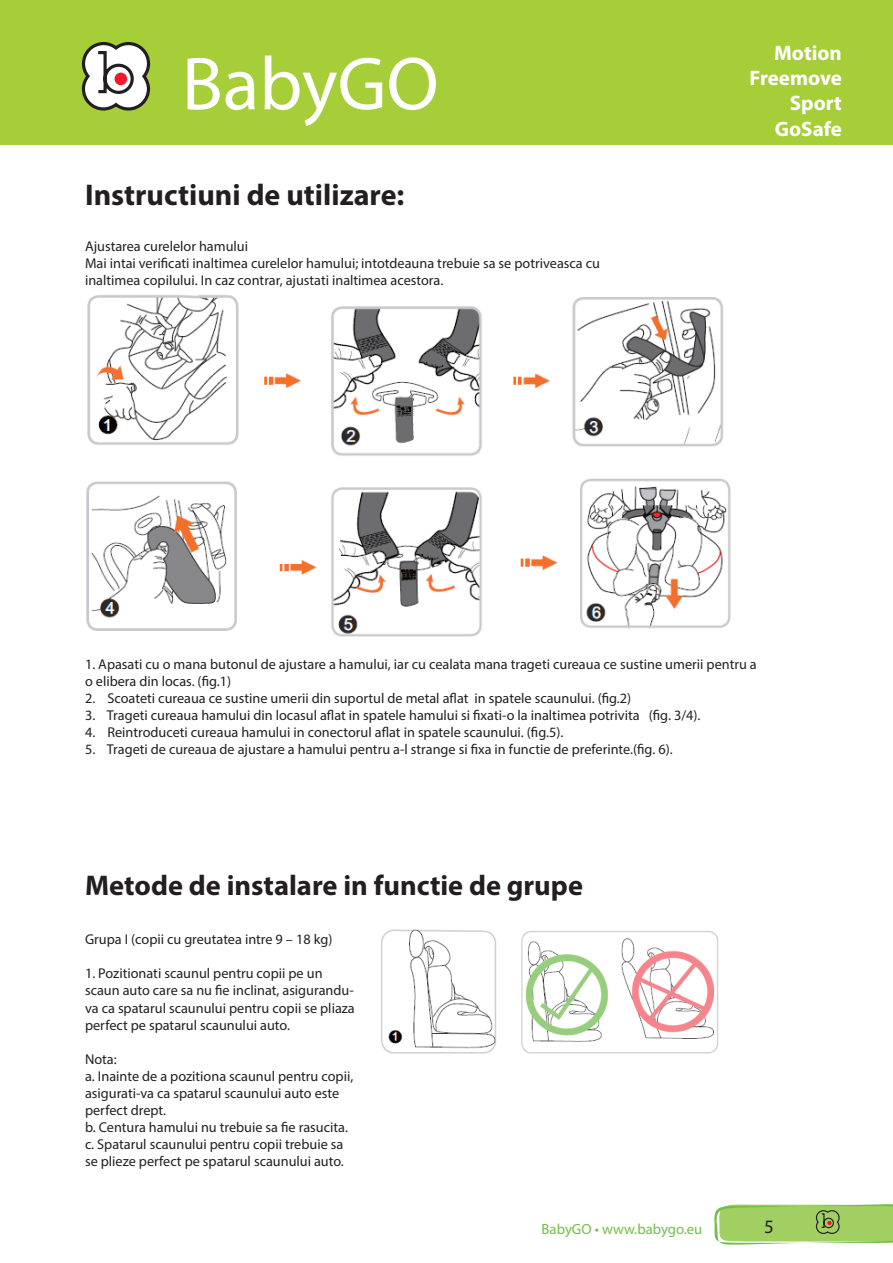
<style>
.page{position:relative;width:893px;height:1263px;background:#fff}
.page>*{position:absolute;margin:0;border:0;box-sizing:border-box;transform-origin:0 0}
.t1{font:75.75px "Myriad Pro";color:#fff}
.t2{font:700 30px "Myriad Pro";color:#231f20}
.t3{font:700 28.5px "Myriad Pro";color:#231f20}
.t4{font:700 21px "Myriad Pro";color:#fff}
.t5{font:18.9px "Myriad Pro";color:#231f20}
.t6{font:14.7px "Myriad Pro";color:#71bf44}
.t7{font:14.25px/17.1px "Myriad Pro";color:#231f20}
</style>
<div class="page">
<div style="left:0;top:0;width:893px;height:145px;background:#a6ce39"></div>
<svg style="left:714px;top:1204px;width:179px;height:41px"></svg>
<svg style="left:81px;top:42px;width:70px;height:69px"></svg>
<img style="left:86px;top:294px;width:645px;height:343px">
<img style="left:381px;top:929px;width:115px;height:125px">
<img style="left:521px;top:931px;width:198px;height:123px">
<p class="t1" style="left:182px;top:37px;width:258px">BabyGO</p>
<p class="t2" style="left:85px;top:176px;width:321px">Instructiuni de utilizare:</p>
<p class="t7" style="left:85px;top:237px;width:165px">Ajustarea curelelor hamului</p>
<p class="t7" style="left:85px;top:254px;width:516px">Mai intai verificati inaltimea curelelor hamului; intotdeauna trebuie sa se potriveasca cu inaltimea copilului. In caz contrar, ajustati inaltimea acestora.</p>
<p class="t4" style="left:774px;top:39px;width:69px">Motion</p>
<p class="t4" style="left:749px;top:64px;width:94px">Freemove</p>
<p class="t4" style="left:790px;top:90px;width:54px">Sport</p>
<p class="t4" style="left:775px;top:115px;width:69px">GoSafe</p>
<p class="t7" style="left:85px;top:655px;width:673px">1. Apasati cu o mana butonul de ajustare a hamului, iar cu cealata mana trageti cureaua ce sustine umerii pentru a o elibera din locas. (fig.1)</p>
<p class="t7" style="left:85px;top:689px;width:548px">2. Scoateti cureaua ce sustine umerii din suportul de metal aflat in spatele scaunului. (fig.2)</p>
<p class="t7" style="left:85px;top:706px;width:617px">3. Trageti cureaua hamului din locasul aflat in spatele hamului si fixati-o la inaltimea potrivita (fig. 3/4).</p>
<p class="t7" style="left:85px;top:724px;width:480px">4. Reintroduceti cureaua hamului in conectorul aflat in spatele scaunului. (fig.5).</p>
<p class="t7" style="left:85px;top:741px;width:589px">5. Trageti de cureaua de ajustare a hamului pentru a-l strange si fixa in functie de preferinte.(fig. 6).</p>
<p class="t3" style="left:85px;top:867px;width:500px">Metode de instalare in functie de grupe</p>
<p class="t7" style="left:85px;top:930px;width:249px">Grupa I (copii cu greutatea intre 9 – 18 kg)</p>
<p class="t7" style="left:85px;top:965px;width:271px">1. Pozitionati scaunul pentru copii pe un scaun auto care sa nu fie inclinat, asigurandu&shy;va ca spatarul scaunului pentru copii se pliaza perfect pe spatarul scaunului auto.</p>
<p class="t7" style="left:85px;top:1050px;width:33px">Nota:</p>
<p class="t7" style="left:85px;top:1067px;width:270px">a. Inainte de a pozitiona scaunul pentru copii, asigurati-va ca spatarul scaunului auto este perfect drept.</p>
<p class="t7" style="left:85px;top:1119px;width:264px">b. Centura hamului nu trebuie sa fie rasucita.</p>
<p class="t7" style="left:85px;top:1136px;width:260px">c. Spatarul scaunului pentru copii trebuie sa se plieze perfect pe spatarul scaunului auto.</p>
<p class="t6" style="left:542px;top:1220px;width:162px">BabyGO • www.babygo.eu</p>
<p class="t5" style="left:764px;top:1215px;width:11px">5</p>
</div>
